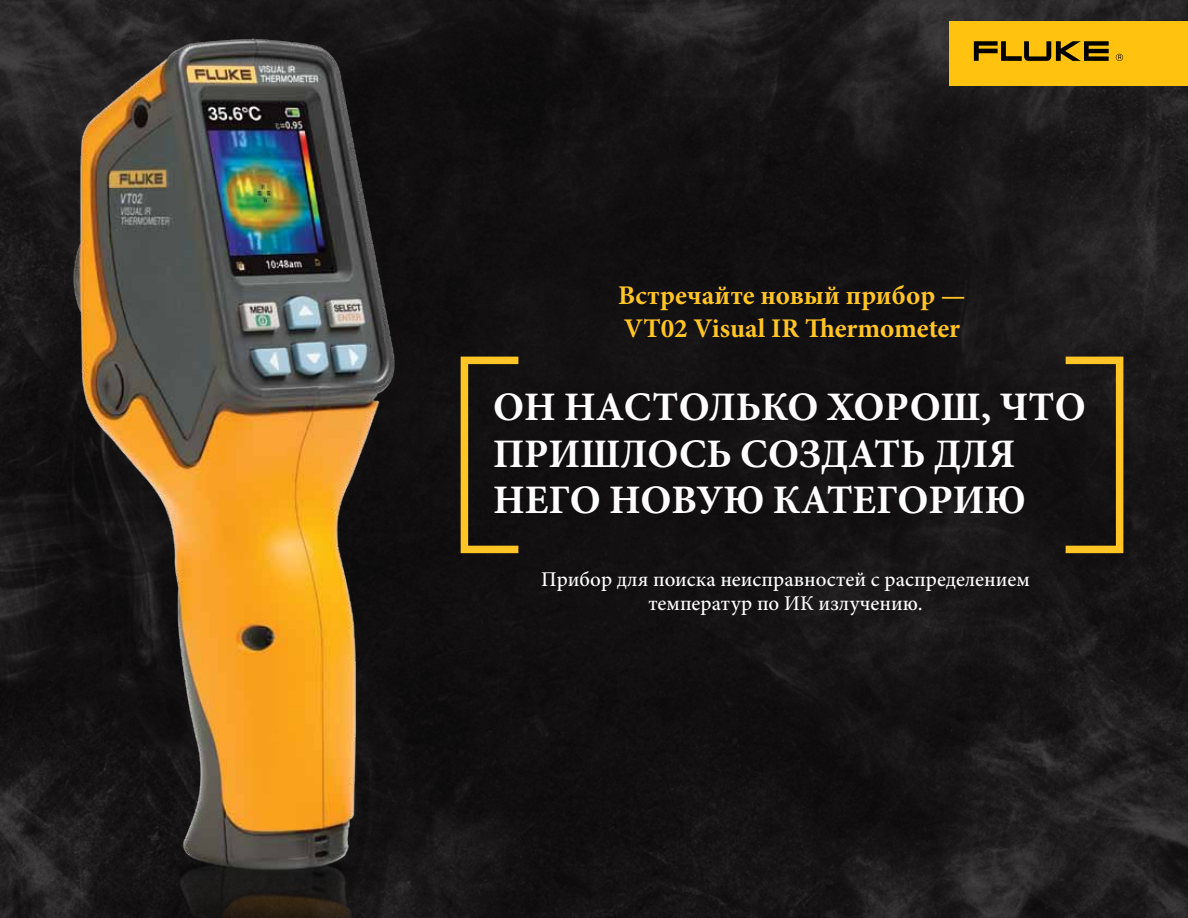
<style>
.page{position:relative;width:1188px;height:918px;background:#fff}
.page>*{position:absolute;margin:0;border:0;box-sizing:border-box;transform-origin:0 0}
.t1{font:700 40.5px/46.5px "Minion Pro";color:#fff}
.t2{font:700 27px/32.4px "Minion Pro";color:#ffc425}
.t3{font:500 21px/24px "Minion Pro";color:#fff;text-align:center}
</style>
<div class="page">
<img style="left:0;top:0;width:1188px;height:918px">
<img style="left:48px;top:17px;width:360px;height:901px">
<div style="left:461px;top:357px;width:61px;height:196px;border:8px solid #ffc425"></div>
<div style="left:1062px;top:357px;width:61px;height:196px;border:8px solid #ffc425"></div>
<div style="left:949px;top:21px;width:239px;height:65px;background:#ffc20e"></div>
<svg style="left:974px;top:41px;width:135px;height:20px"></svg>
<svg style="left:1116px;top:54px;width:7px;height:7px"></svg>
<p class="t2" style="left:618px;top:279px;width:349px">Встречайте новый прибор —<br>VT02 Visual IR Thermometer</p>
<h1 class="t1" style="left:493px;top:384px;width:584px">Он настолько хорош, что пришло сь создать для него новую категорию</h1>
<p class="t3" style="left:541px;top:567px;width:490px">Прибор для поиска неисправностей с распределением температур по ИК излучению.</p>
</div>
